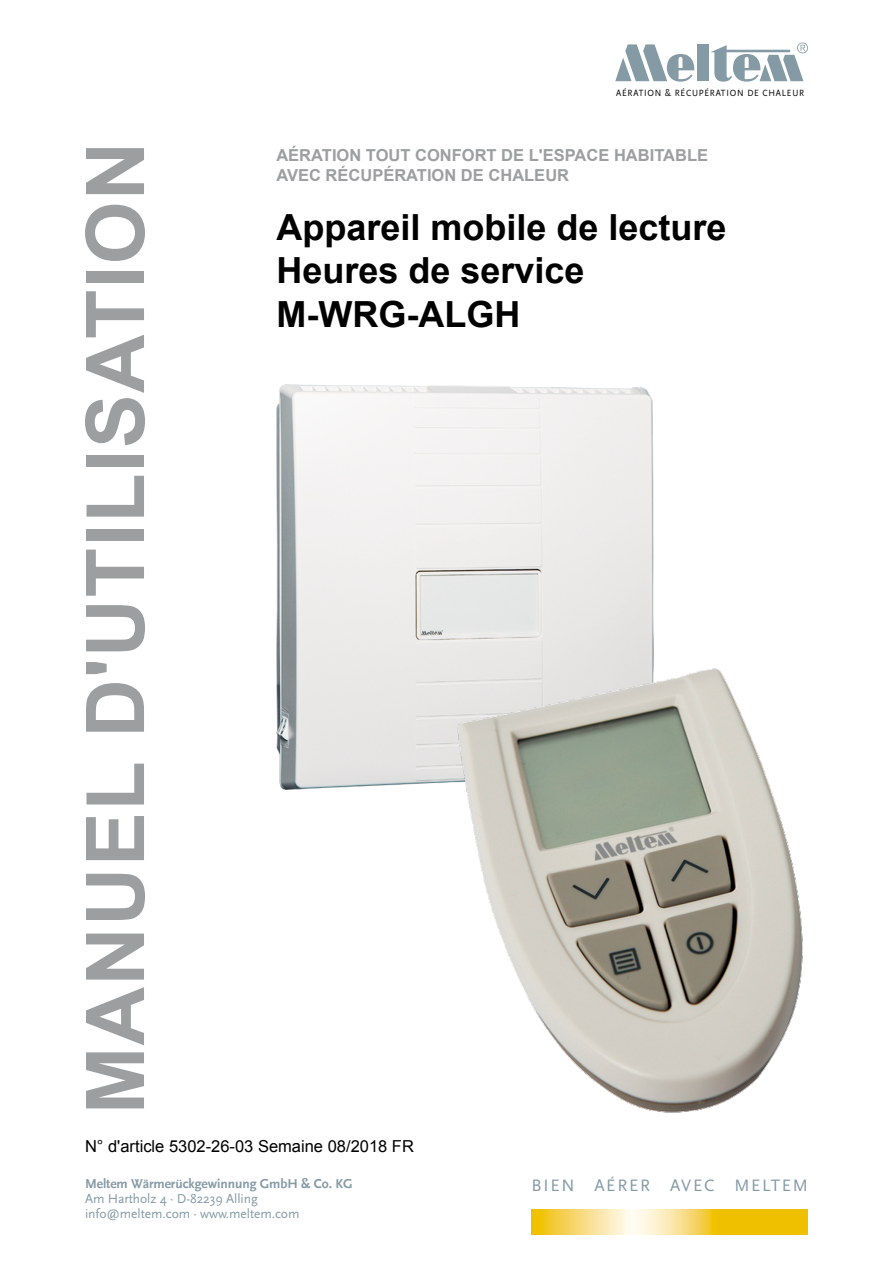
<style>
.page{position:relative;width:893px;height:1263px;background:#fff}
.page>*{position:absolute;margin:0;border:0;box-sizing:border-box;transform-origin:0 0}
.t1{font:700 81px "Arial";letter-spacing:.015em;color:#9c9e9f}
.t2{font:700 36px/43.2px "Arial";color:#000}
.t3{font:17.25px "Scala Sans";letter-spacing:.1em;color:#849aa5}
.t4{font:700 16.5px/19.8px "Arial";color:#9c9e9f}
.t5{font:16.5px "Arial";color:#000}
.t6{font:13.5px/15px "Scala Sans";letter-spacing:-.005em;color:#849aa5}
.t7{font:700 13.5px "Scala Sans";letter-spacing:-.005em;color:#849aa5}
.t8{font:9.45px "Scala Sans";letter-spacing:.09em;color:#000;scale:.92 1}
</style>
<div class="page">
<svg style="left:531px;top:1209px;width:277px;height:25px;background:#f5d45a"></svg>
<svg style="left:615px;top:44px;width:80px;height:38px"></svg>
<div style="left:697px;top:44px;width:12px;height:37px;background:#849aa5"></div>
<svg style="left:710px;top:43px;width:98px;height:39px"></svg>
<img style="left:276px;top:385px;width:378px;height:404px">
<img style="left:457px;top:665px;width:346px;height:448px">
<p class="t8" style="left:616px;top:87px;width:206px">AÉRATION &amp; RÉCUPÉRATION DE CHALEUR</p>
<h1 class="t1" style="left:62px;top:1114px;width:974px;rotate:-90deg">MANUEL D'UTILISATION</h1>
<p class="t4" style="left:276px;top:146px;width:433px">AÉRATION TOUT CONFORT DE L'ESPACE HABITABLE<br>AVEC RÉCUPÉRATION DE CHALEUR</p>
<h2 class="t2" style="left:276px;top:207px;width:452px">Appareil mobile de lecture<br>Heures de service<br>M-WRG-ALGH</h2>
<p class="t5" style="left:85px;top:1135px;width:330px">N° d'article 5302-26-03 Semaine 08/2018 FR</p>
<p class="t7" style="left:85px;top:1176px;width:269px">Meltem Wärmerückgewinnung GmbH &amp; Co. KG</p>
<p class="t6" style="left:85px;top:1191px;width:216px">Am Hartholz 4 · D-82239 Alling info@meltem.com · www.meltem.com</p>
<p class="t3" style="left:531px;top:1175px;width:278px">BIEN AÉRER AVEC MELTEM</p>
</div>
